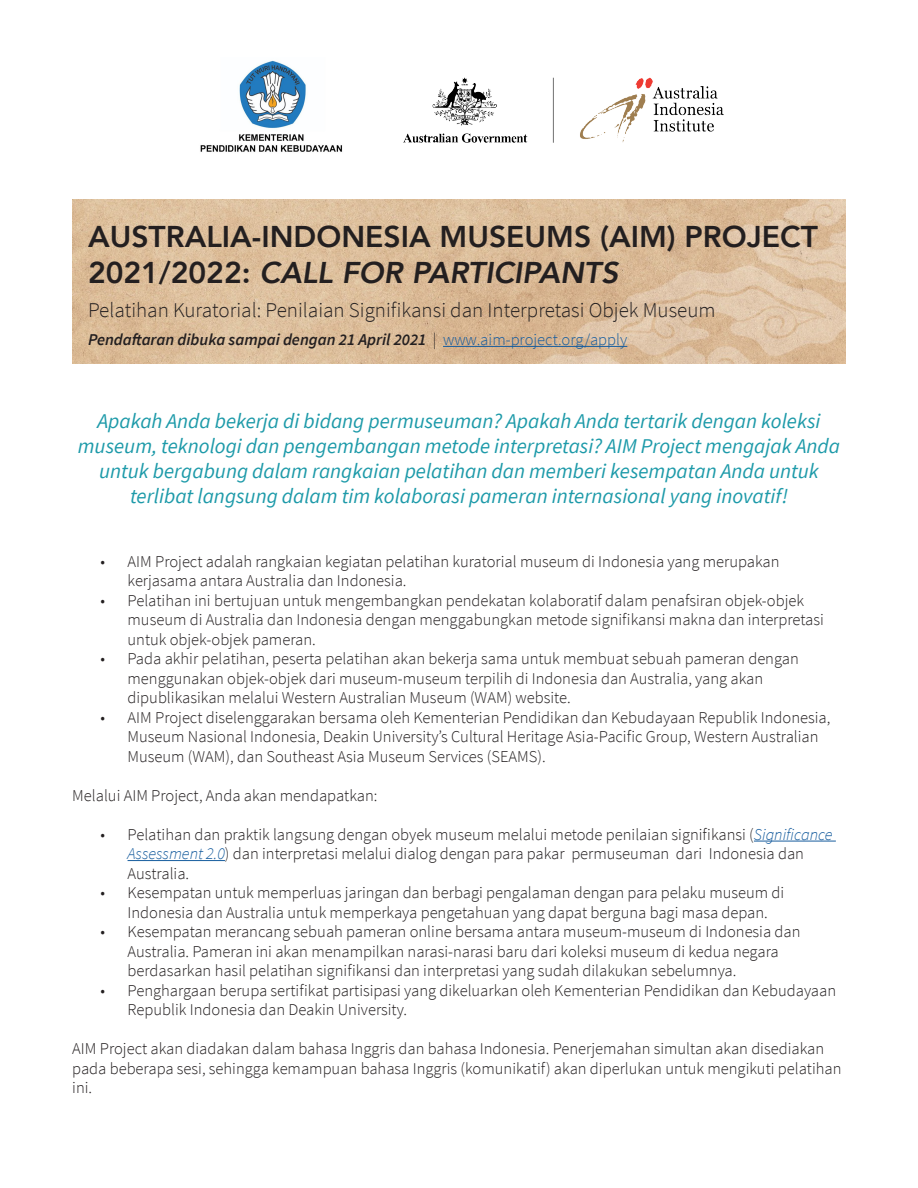
<style>
.page{position:relative;width:918px;height:1188px;background:#fff}
.page>*{position:absolute;margin:0;border:0;box-sizing:border-box;transform-origin:0 0}
.t1{font:800 30px/36px "Avenir";color:#231f20}
.t2{font:italic 21px/25.2px "Source Sans Pro";color:#1d9aa9;text-align:center}
.t3{font:300 21px "Source Sans Pro";color:#231f20}
.t4{font:300 16.5px/19.5px "Source Sans Pro";color:#231f20}
.t5{font:italic 600 16.5px "Source Sans Pro";color:#231f20}
.s1{font-style:italic}
.s2{font-weight:300;font-style:normal}
.s3{font-weight:300;font-style:normal;color:#175d9e}
.s4{font-style:italic;color:#175d9e}
</style>
<div class="page">
<img style="left:72px;top:200px;width:774px;height:163px">
<hr style="left:754px;top:841px;width:82px;height:1px;background:#175d9e">
<hr style="left:128px;top:860px;width:97px;height:1px;background:#175d9e">
<hr style="left:443px;top:346px;width:184px;height:1px;background:#175d9e">
<img style="left:200px;top:60px;width:142px;height:92px">
<img style="left:403px;top:78px;width:320px;height:64px">
<p class="t1" style="left:88px;top:218px;width:731px">AUSTRALIA-INDONESIA MUSEUMS (AIM) PROJECT<br>2021/2022: <span class="s1">CALL FOR PARTICIPANTS</span></p>
<p class="t3" style="left:88px;top:298px;width:629px">Pelatihan Kuratorial: Penilaian Signifikansi dan Interpretasi Objek Museum</p>
<p class="t5" style="left:88px;top:329px;width:541px">Pendaftaran dibuka sampai dengan 21 April 2021 <span class="s2">|</span> <span class="s3">www.aim-project.org/apply</span></p>
<p class="t2" style="left:78px;top:408px;width:764px">Apakah Anda bekerja di bidang permuseuman? Apakah Anda tertarik dengan koleksi museum, teknologi dan pengembangan metode interpretasi? AIM Project mengajak Anda untuk bergabung dalam rangkaian pelatihan dan memberi kesempatan Anda untuk terlibat langsung dalam tim kolaborasi pameran internasional yang inovatif!</p>
<p class="t4" style="left:128px;top:552px;width:653px;text-indent:-27px">• AIM Project adalah rangkaian kegiatan pelatihan kuratorial museum di Indonesia yang merupakan kerjasama antara Australia dan Indonesia.</p>
<p class="t4" style="left:128px;top:591px;width:698px;text-indent:-27px">• Pelatihan ini bertujuan untuk mengembangkan pendekatan kolaboratif dalam penafsiran objek-objek museum di Australia dan Indonesia dengan menggabungkan metode signifikansi makna dan interpretasi untuk objek-objek pameran.</p>
<p class="t4" style="left:128px;top:649px;width:673px;text-indent:-27px">• Pada akhir pelatihan, peserta pelatihan akan bekerja sama untuk membuat sebuah pameran dengan menggunakan objek-objek dari museum-museum terpilih di Indonesia dan Australia, yang akan dipublikasikan melalui Western Australian Museum (WAM) website.</p>
<p class="t4" style="left:128px;top:708px;width:704px;text-indent:-27px">• AIM Project diselenggarakan bersama oleh Kementerian Pendidikan dan Kebudayaan Republik Indonesia,<br>Museum Nasional Indonesia, Deakin University’s Cultural Heritage Asia-Pacific Group, Western Australian<br>Museum (WAM), dan Southeast Asia Museum Services (SEAMS).</p>
<p class="t4" style="left:72px;top:786px;width:307px">Melalui AIM Project, Anda akan mendapatkan:</p>
<p class="t4" style="left:128px;top:825px;width:707px;text-indent:-27px">• Pelatihan dan praktik langsung dengan obyek museum melalui metode penilaian signifikansi (<span class="s4">Significance<br>Assessment 2.0</span>) dan interpretasi melalui dialog dengan para pakar permuseuman dari Indonesia dan<br>Australia.</p>
<p class="t4" style="left:128px;top:883px;width:658px;text-indent:-27px">• Kesempatan untuk memperluas jaringan dan berbagi pengalaman dengan para pelaku museum di<br>Indonesia dan Australia untuk memperkaya pengetahuan yang dapat berguna bagi masa depan.</p>
<p class="t4" style="left:128px;top:922px;width:675px;text-indent:-27px">• Kesempatan merancang sebuah pameran online bersama antara museum-museum di Indonesia dan<br>Australia. Pameran ini akan menampilkan narasi-narasi baru dari koleksi museum di kedua negara berdasarkan hasil pelatihan signifikansi dan interpretasi yang sudah dilakukan sebelumnya.</p>
<p class="t4" style="left:128px;top:981px;width:710px;text-indent:-27px">• Penghargaan berupa sertifikat partisipasi yang dikeluarkan oleh Kementerian Pendidikan dan Kebudayaan<br>Republik Indonesia dan Deakin University.</p>
<p class="t4" style="left:72px;top:1039px;width:771px">AIM Project akan diadakan dalam bahasa Inggris dan bahasa Indonesia. Penerjemahan simultan akan disediakan pada beberapa sesi, sehingga kemampuan bahasa Inggris (komunikatif) akan diperlukan untuk mengikuti pelatihan ini.</p>
</div>
